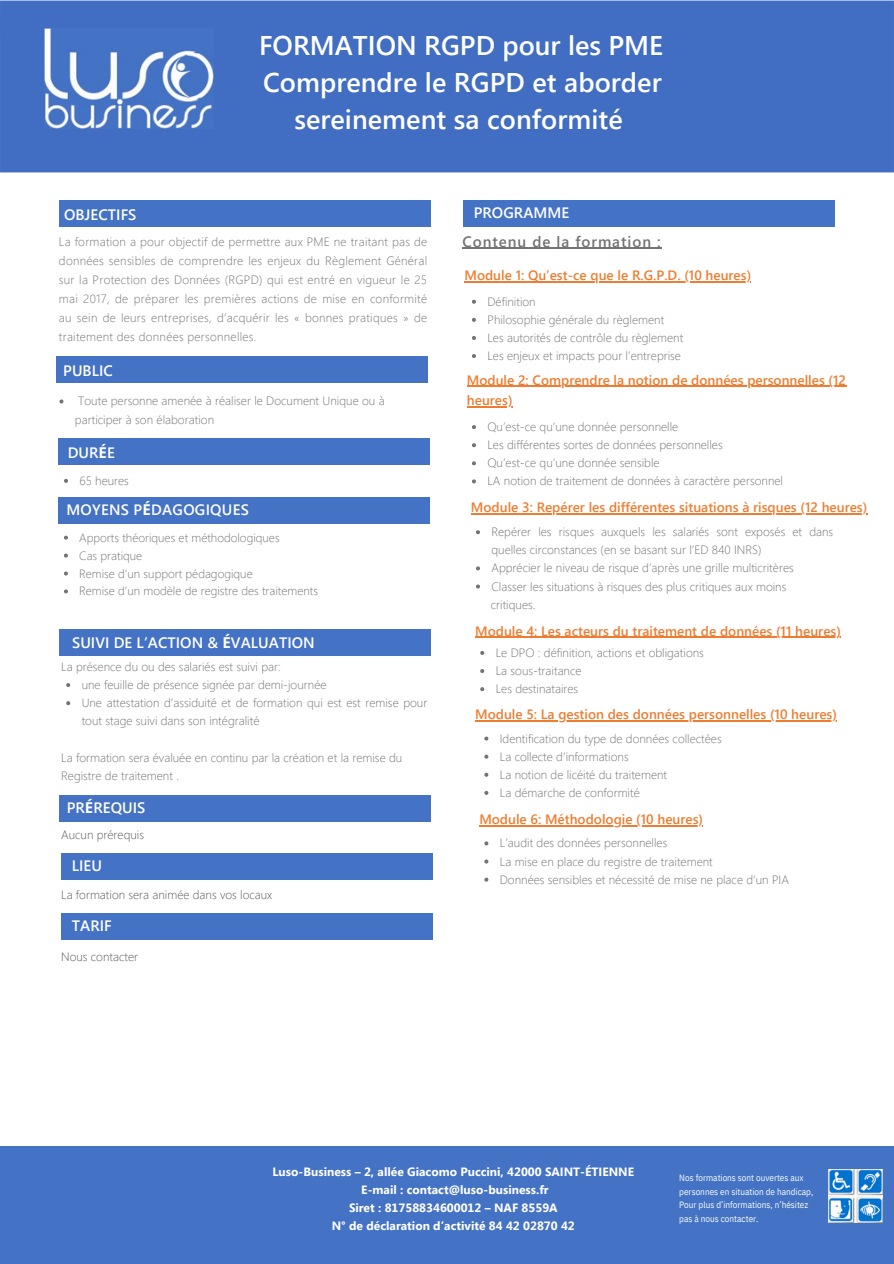
<style>
.page{position:relative;width:894px;height:1264px;background:#fff}
.page>*{position:absolute;margin:0;border:0;box-sizing:border-box;transform-origin:0 0}
.t1{font:600 27px/37.2px "Segoe UI Arabic";color:#fff;text-align:center}
.t2{font:600 15px "Segoe UI Arabic";letter-spacing:.005em;color:#fff}
.t3{font:600 15px "Segoe UI Arabic";letter-spacing:.065em;color:#737373}
.t4{font:600 13.5px "Segoe UI Arabic";color:#ed7d31}
.t5{font:300 12px/19.2px "Segoe UI";color:#737373}
.t6{font:700 12px/18px "Segoe UI";color:#fff;text-align:center}
.t7{font:300 12px "Segoe UI";color:#595959}
.t8{font:9.15px/13.6px "IBM Plex Sans Cond";color:#f8fcfb}
.s1{font-family:"Noto Sans";font-weight:700}
</style>
<div class="page">
<div style="left:0;top:0;width:893px;height:173px;background:#416ec3"></div>
<svg style="left:64px;top:479px;width:4px;height:4px"></svg>
<svg style="left:59px;top:399px;width:4px;height:4px"></svg>
<svg style="left:64px;top:535px;width:4px;height:4px"></svg>
<svg style="left:64px;top:553px;width:4px;height:4px"></svg>
<svg style="left:64px;top:571px;width:4px;height:4px"></svg>
<svg style="left:64px;top:589px;width:4px;height:4px"></svg>
<svg style="left:66px;top:683px;width:4px;height:4px"></svg>
<svg style="left:66px;top:701px;width:4px;height:4px"></svg>
<img style="left:45px;top:28px;width:169px;height:100px">
<div style="left:59px;top:200px;width:371px;height:27px;background:#4472c4"></div>
<div style="left:56px;top:356px;width:371px;height:26px;background:#4472c4"></div>
<div style="left:58px;top:438px;width:371px;height:27px;background:#4472c4"></div>
<div style="left:58px;top:497px;width:371px;height:27px;background:#4472c4"></div>
<div style="left:59px;top:629px;width:371px;height:26px;background:#4472c4"></div>
<hr style="left:479px;top:825px;width:224px;height:1px;background:#ed7d31">
<hr style="left:471px;top:513px;width:396px;height:1px;background:#ed7d31">
<svg style="left:476px;top:530px;width:4px;height:4px"></svg>
<svg style="left:476px;top:566px;width:4px;height:4px"></svg>
<svg style="left:476px;top:584px;width:4px;height:4px"></svg>
<hr style="left:475px;top:636px;width:365px;height:2px;background:#ed7d31">
<svg style="left:480px;top:651px;width:4px;height:4px"></svg>
<svg style="left:480px;top:669px;width:4px;height:4px"></svg>
<svg style="left:480px;top:687px;width:4px;height:4px"></svg>
<hr style="left:475px;top:720px;width:361px;height:1px;background:#ed7d31">
<svg style="left:484px;top:736px;width:4px;height:4px"></svg>
<svg style="left:484px;top:754px;width:4px;height:4px"></svg>
<svg style="left:484px;top:772px;width:4px;height:4px"></svg>
<svg style="left:484px;top:790px;width:4px;height:4px"></svg>
<svg style="left:484px;top:841px;width:4px;height:4px"></svg>
<svg style="left:484px;top:859px;width:4px;height:4px"></svg>
<svg style="left:484px;top:877px;width:4px;height:4px"></svg>
<hr style="left:464px;top:281px;width:287px;height:1px;background:#ed7d31">
<svg style="left:472px;top:300px;width:4px;height:4px"></svg>
<svg style="left:472px;top:318px;width:4px;height:4px"></svg>
<svg style="left:472px;top:336px;width:4px;height:4px"></svg>
<svg style="left:472px;top:354px;width:4px;height:4px"></svg>
<hr style="left:467px;top:386px;width:378px;height:1px;background:#ed7d31">
<hr style="left:467px;top:406px;width:45px;height:1px;background:#ed7d31">
<svg style="left:472px;top:425px;width:4px;height:4px"></svg>
<svg style="left:472px;top:443px;width:4px;height:4px"></svg>
<svg style="left:472px;top:461px;width:4px;height:4px"></svg>
<svg style="left:472px;top:479px;width:4px;height:4px"></svg>
<div style="left:463px;top:200px;width:371px;height:27px;background:#4472c4"></div>
<div style="left:59px;top:795px;width:371px;height:26px;background:#4472c4"></div>
<div style="left:61px;top:853px;width:371px;height:27px;background:#4472c4"></div>
<div style="left:61px;top:913px;width:371px;height:27px;background:#4472c4"></div>
<hr style="left:462px;top:248px;width:199px;height:1px;background:#737373">
<div style="left:0;top:1146px;width:893px;height:117px;background:#4472c4"></div>
<img style="left:828px;top:1169px;width:54px;height:53px">
<p class="t2" style="left:64px;top:204px;width:74px">OBJECTIFS</p>
<p class="t1" style="left:259px;top:25px;width:405px">FORMATION RGPD pour les PME<br>Comprendre le RGPD et aborder sereinement sa conformité</p>
<p class="t2" style="left:473px;top:202px;width:97px">PROGRAMME</p>
<p class="t5" style="left:59px;top:231px;width:369px;text-align:justify">La formation a pour objectif de permettre aux PME ne traitant pas de données sensibles de comprendre les enjeux du Règlement Général sur la Protection des Données (RGPD) qui est entré en vigueur le 25 mai 2017, de préparer les premières actions de mise en conformité au sein de leurs entreprises, d’acquérir les « bonnes pratiques » de traitement des données personnelles.</p>
<p class="t2" style="left:63px;top:359px;width:51px">PUBLIC</p>
<h3 class="t5" style="left:75px;top:391px;width:311px;line-height:18.1px">Toute personne amenée à réaliser le Document Unique ou à participer à son élaboration</h3>
<p class="t2" style="left:68px;top:441px;width:49px">DUR<span class="s1">É</span>E</p>
<h1 class="t5" style="left:79px;top:470px;width:51px">65 heures</h1>
<h2 class="t2" style="left:66px;top:499px;width:184px">MOYENS P<span class="s1">É</span>DAGOGIQUES</h2>
<h2 class="t5" style="left:79px;top:527px;width:202px">Apports théoriques et méthodologiques</h2>
<h6 class="t5" style="left:79px;top:545px;width:64px">Cas pratique</h6>
<h2 class="t5" style="left:79px;top:563px;width:175px">Remise d’un support pédagogique</h2>
<p class="t5" style="left:79px;top:581px;width:240px">Remise d’un modèle de registre des traitements</p>
<p class="t2" style="left:72px;top:631px;width:244px">SUIVI DE L’ACTION &amp; <span class="s1">É</span>VALUATION</p>
<p class="t5" style="left:61px;top:656px;width:221px">La présence du ou des salariés est suivi par:</p>
<p class="t5" style="left:82px;top:674px;width:246px">une feuille de présence signée par demi-journée</p>
<p class="t5" style="left:82px;top:693px;width:347px;line-height:18.1px">Une attestation d’assiduité et de formation qui est est remise pour tout stage suivi dans son intégralité</p>
<h4 class="t5" style="left:61px;top:747px;width:342px;line-height:18.1px">La formation sera évaluée en continu par la création et la remise du<br>Registre de traitement .</h4>
<h2 class="t2" style="left:67px;top:796px;width:80px">PR<span class="s1">É</span>REQUIS</h2>
<h4 class="t7" style="left:61px;top:826px;width:84px">Aucun prérequis</h4>
<h6 class="t2" style="left:72px;top:855px;width:32px">LIEU</h6>
<p class="t7" style="left:61px;top:886px;width:213px">La formation sera animée dans vos locaux</p>
<h5 class="t2" style="left:72px;top:915px;width:41px">TARIF</h5>
<h4 class="t7" style="left:61px;top:948px;width:78px">Nous contacter</h4>
<p class="t3" style="left:462px;top:230px;width:200px">Contenu de la formation :</p>
<p class="t4" style="left:464px;top:265px;width:288px">Module 1: Qu’est-ce que le R.G.P.D. (10 heures)</p>
<p class="t5" style="left:487px;top:291px;width:50px">Définition</p>
<p class="t5" style="left:487px;top:309px;width:178px">Philosophie générale du règlement</p>
<h4 class="t5" style="left:487px;top:327px;width:197px">Les autorités de contrôle du règlement</h4>
<p class="t5" style="left:487px;top:345px;width:195px">Les enjeux et impacts pour l’entreprise</p>
<p class="t4" style="left:467px;top:370px;width:380px">Module 2: Comprendre la notion de données personnelles (12</p>
<p class="t4" style="left:467px;top:390px;width:47px">heures)</p>
<p class="t5" style="left:487px;top:416px;width:192px">Qu’est-ce qu’une donnée personnelle</p>
<h4 class="t5" style="left:487px;top:434px;width:237px">Les différentes sortes de données personnelles</h4>
<p class="t5" style="left:487px;top:453px;width:174px">Qu’est-ce qu’une donnée sensible</p>
<p class="t5" style="left:487px;top:471px;width:297px">LA notion de traitement de données à caractère personnel</p>
<p class="t4" style="left:471px;top:497px;width:398px">Module 3: Repérer les différentes situations à risques (12 heures)</p>
<p class="t5" style="left:491px;top:522px;width:343px;line-height:18.1px">Repérer les risques auxquels les salariés sont exposés et dans quelles circonstances (en se basant sur l’ED 840 INRS)</p>
<h4 class="t5" style="left:491px;top:558px;width:304px">Apprécier le niveau de risque d’après une grille multicritères</h4>
<p class="t5" style="left:491px;top:576px;width:296px">Classer les situations à risques des plus critiques aux moins</p>
<p class="t5" style="left:490px;top:594px;width:46px">critiques.</p>
<p class="t4" style="left:475px;top:621px;width:367px">Module 4: Les acteurs du traitement de données (11 heures)</p>
<h6 class="t5" style="left:495px;top:642px;width:210px">Le DPO : définition, actions et obligations</h6>
<h2 class="t5" style="left:495px;top:660px;width:87px">La sous-traitance</h2>
<h6 class="t5" style="left:495px;top:678px;width:84px">Les destinataires</h6>
<p class="t4" style="left:475px;top:704px;width:363px">Module 5: La gestion des données personnelles (10 heures)</p>
<p class="t5" style="left:499px;top:728px;width:223px">Identification du type de données collectées</p>
<h6 class="t5" style="left:499px;top:746px;width:130px">La collecte d’informations</h6>
<h2 class="t5" style="left:499px;top:764px;width:169px">La notion de licéité du traitement</h2>
<h6 class="t5" style="left:499px;top:782px;width:141px">La démarche de conformité</h6>
<p class="t4" style="left:479px;top:809px;width:225px">Module 6: Méthodologie (10 heures)</p>
<h2 class="t5" style="left:499px;top:832px;width:169px">L’audit des données personnelles</h2>
<h6 class="t5" style="left:499px;top:851px;width:214px">La mise en place du registre de traitement</h6>
<h4 class="t5" style="left:499px;top:869px;width:290px">Données sensibles et nécessité de mise ne place d’un PIA</h4>
<p class="t6" style="left:272px;top:1161px;width:363px">Luso-Business – 2, allée Giacomo Puccini, 42000 SAINT-ÉTIENNE E-mail : contact@luso-business.fr<br>Siret : 81758834600012 – NAF 8559A<br>N° de déclaration d’activité 84 42 02870 42</p>
<p class="t8" style="left:679px;top:1170px;width:135px">Nos formations sont ouvertes aux personnes en situation de handicap,<br>Pour plus d’informations, n’hésitez pas à nous contacter.</p>
</div>
